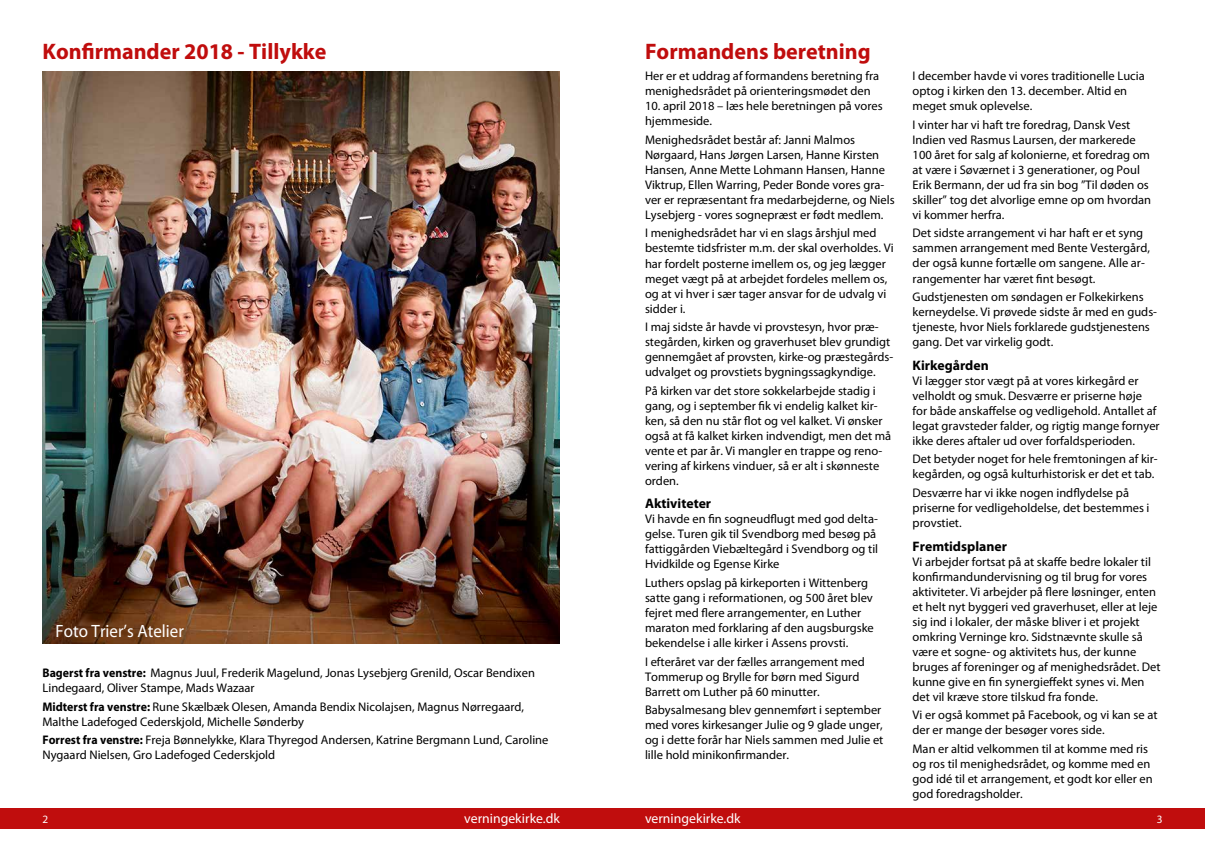
<style>
.page{position:relative;width:1205px;height:851px;background:#fff}
.page>*{position:absolute;margin:0;border:0;box-sizing:border-box;transform-origin:0 0}
.t1{font:700 22.5px "Myriad Pro";color:#c00d0d}
.t2{font:17.88px "Myriad Pro";color:#fff;scale:.95 1}
.t3{font:700 13.75px "Myriad Pro";color:#000}
.t4{font:13.75px "Myriad Pro";color:#fff}
.t5{font:12.5px/15px "Myriad Pro";color:#000}
.t6{font:11.25px "Myriad Pro";color:#fff}
.s1{font-weight:700}
</style>
<div class="page">
<div style="left:602px;top:808px;width:603px;height:20px;background:#c00d0d"></div>
<div style="left:0;top:808px;width:602px;height:20px;background:#c00d0d"></div>
<img style="left:43px;top:71px;width:517px;height:572px">
<h1 class="t1" style="left:43px;top:37px;width:285px">Konfirmander 2018 - Tillykke</h1>
<h1 class="t1" style="left:645px;top:37px;width:227px">Formandens beretning</h1>
<p class="t5" style="left:645px;top:68px;width:236px">Her er et uddrag af formandens beretning fra menighedsrådet på orienteringsmødet den</p>
<p class="t5" style="left:645px;top:98px;width:239px">10. april 2018 – læs hele beretningen på vores hjemmeside.</p>
<p class="t5" style="left:645px;top:132px;width:251px">Menighedsrådet består af: Janni Malmos Nørgaard, Hans Jørgen Larsen, Hanne Kirsten Hansen, Anne Mette Lohmann Hansen, Hanne Viktrup, Ellen Warring, Peder Bonde vores gra&shy;ver er repræsentant fra medarbejderne, og Niels Lysebjerg - vores sognepræst er født medlem.</p>
<p class="t5" style="left:645px;top:225px;width:250px">I menighedsrådet har vi en slags årshjul med bestemte tidsfrister m.m. der skal overholdes. Vi har fordelt posterne imellem os, og jeg lægger meget vægt på at arbejdet fordeles mellem os, og at vi hver i sær tager ansvar for de udvalg vi sidder i.</p>
<p class="t5" style="left:645px;top:319px;width:250px">I maj sidste år havde vi provstesyn, hvor præ&shy;stegården, kirken og graverhuset blev grundigt gennemgået af provsten, kirke-og præstegårds&shy;udvalget og provstiets bygningssagkyndige.</p>
<p class="t5" style="left:645px;top:383px;width:248px">På kirken var det store sokkelarbejde stadig i gang, og i september fik vi endelig kalket kir&shy;ken, så den nu står flot og vel kalket. Vi ønsker også at få kalket kirken indvendigt, men det må vente et par år. Vi mangler en trappe og reno&shy;vering af kirkens vinduer, så er alt i skønneste orden.</p>
<p class="t3" style="left:645px;top:494px;width:68px">Aktiviteter</p>
<p class="t5" style="left:645px;top:511px;width:235px">Vi havde en fin sogneudflugt med god delta&shy;gelse. Turen gik til Svendborg med besøg på fattiggården Viebæltegård i Svendborg og til Hvidkilde og Egense Kirke</p>
<p class="t5" style="left:645px;top:575px;width:230px">Luthers opslag på kirkeporten i Wittenberg satte gang i reformationen, og 500 året blev fejret med flere arrangementer, en Luther maraton med forklaring af den augsburgske bekendelse i alle kirker i Assens provsti.</p>
<p class="t5" style="left:645px;top:653px;width:221px">I efteråret var der fælles arrangement med<br>Tommerup og Brylle for børn med Sigurd<br>Barrett om Luther på 60 minutter.</p>
<p class="t5" style="left:645px;top:702px;width:240px">Babysalmesang blev gennemført i september med vores kirkesanger Julie og 9 glade unger, og i dette forår har Niels sammen med Julie et lille hold minikonfirmander.</p>
<h2 class="t2" style="left:56px;top:619px;width:136px">Foto Trier’s Atelier</h2>
<p class="t5" style="left:43px;top:665px;width:494px"><span class="s1">Bagerst fra venstre:</span> Magnus Juul, Frederik Magelund, Jonas Lysebjerg Grenild, Oscar Bendixen<br>Lindegaard, Oliver Stampe, Mads Wazaar</p>
<p class="t5" style="left:43px;top:698px;width:483px"><span class="s1">Midterst fra venstre:</span> Rune Skælbæk Olesen, Amanda Bendix Nicolajsen, Magnus Nørregaard,<br>Malthe Ladefoged Cederskjold, Michelle Sønderby</p>
<p class="t5" style="left:43px;top:732px;width:507px"><span class="s1">Forrest fra venstre:</span> Freja Bønnelykke, Klara Thyregod Andersen, Katrine Bergmann Lund, Caroline<br>Nygaard Nielsen, Gro Ladefoged Cederskjold</p>
<p class="t5" style="left:912px;top:68px;width:234px">I december havde vi vores traditionelle Lucia optog i kirken den 13. december. Altid en meget smuk oplevelse.</p>
<p class="t5" style="left:912px;top:117px;width:240px">I vinter har vi haft tre foredrag, Dansk Vest Indien ved Rasmus Laursen, der markerede 100 året for salg af kolonierne, et foredrag om at være i Søværnet i 3 generationer, og Poul Erik Bermann, der ud fra sin bog ”Til døden os skiller” tog det alvorlige emne op om hvordan vi kommer herfra.</p>
<p class="t5" style="left:912px;top:225px;width:239px">Det sidste arrangement vi har haft er et syng sammen arrangement med Bente Vestergård, der også kunne fortælle om sangene. Alle ar&shy;rangementer har været fint besøgt.</p>
<p class="t5" style="left:912px;top:289px;width:246px">Gudstjenesten om søndagen er Folkekirkens kerneydelse. Vi prøvede sidste år med en guds&shy;tjeneste, hvor Niels forklarede gudstjenestens gang. Det var virkelig godt.</p>
<p class="t3" style="left:912px;top:356px;width:78px">Kirkegården</p>
<p class="t5" style="left:912px;top:373px;width:249px">Vi lægger stor vægt på at vores kirkegård er velholdt og smuk. Desværre er priserne høje for både anskaffelse og vedligehold. Antallet af legat gravsteder falder, og rigtig mange fornyer ikke deres aftaler ud over forfaldsperioden.</p>
<p class="t5" style="left:912px;top:451px;width:247px">Det betyder noget for hele fremtoningen af kir&shy;kegården, og også kulturhistorisk er det et tab.</p>
<p class="t5" style="left:912px;top:485px;width:238px">Desværre har vi ikke nogen indflydelse på priserne for vedligeholdelse, det bestemmes i provstiet.</p>
<p class="t3" style="left:912px;top:537px;width:96px">Fremtidsplaner</p>
<p class="t5" style="left:912px;top:553px;width:250px">Vi arbejder fortsat på at skaffe bedre lokaler til konfirmandundervisning og til brug for vores aktiviteter. Vi arbejder på flere løsninger, enten et helt nyt byggeri ved graverhuset, eller at leje sig ind i lokaler, der måske bliver i et projekt omkring Verninge kro. Sidstnævnte skulle så være et sogne- og aktivitets hus, der kunne bruges af foreninger og af menighedsrådet. Det kunne give en fin synergieffekt synes vi. Men det vil kræve store tilskud fra fonde.</p>
<p class="t5" style="left:912px;top:707px;width:246px">Vi er også kommet på Facebook, og vi kan se at der er mange der besøger vores side.</p>
<p class="t5" style="left:912px;top:740px;width:242px">Man er altid velkommen til at komme med ris og ros til menighedsrådet, og komme med en god idé til et arrangement, et godt kor eller en god foredragsholder.</p>
<p class="t6" style="left:43px;top:812px;width:7px">2</p>
<p class="t4" style="left:464px;top:809px;width:97px">verningekirke.dk</p>
<p class="t4" style="left:645px;top:809px;width:97px">verningekirke.dk</p>
<p class="t6" style="left:1156px;top:812px;width:7px">3</p>
</div>
